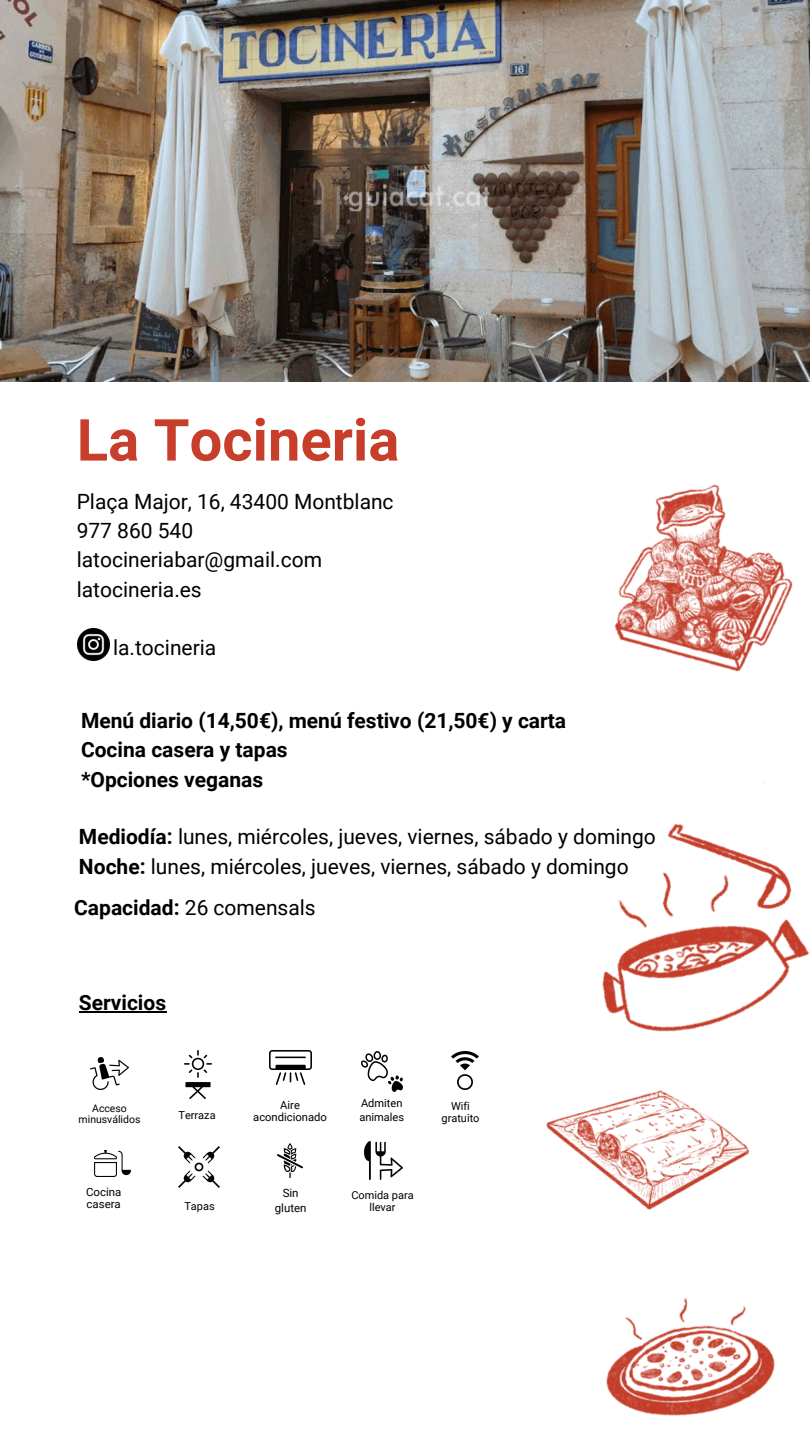
<style>
.page{position:relative;width:810px;height:1440px;background:#fff}
.page>*{position:absolute;margin:0;border:0;box-sizing:border-box;transform-origin:0 0}
.t1{font:700 58px "Roboto";color:#c73e2a}
.t2{font:21px/29.2px "Roboto";color:#000}
.t3{font:700 21px/29.2px "Roboto";color:#000}
.t4{font:11.5px "Roboto";color:#000}
.t5{font:11.4px "Roboto";color:#000}
.t6{font:11.2px "Roboto";color:#000}
.t7{font:11.1px "Roboto";color:#000}
.t8{font:11px "Roboto";color:#000}
.t9{font:10.5px "Roboto";color:#000}
.s1{font-weight:700}
</style>
<div class="page">
<img style="left:0;top:0;width:810px;height:382px">
<img style="left:606px;top:1298px;width:169px;height:118px">
<img style="left:602px;top:782px;width:208px;height:250px">
<img style="left:614px;top:484px;width:179px;height:188px">
<img style="left:546px;top:1090px;width:204px;height:120px">
<img style="left:77px;top:628px;width:32px;height:33px">
<hr style="left:79px;top:1012px;width:87px;height:1px;background:#000">
<img style="left:364px;top:1142px;width:38px;height:37px">
<img style="left:185px;top:1051px;width:27px;height:47px">
<img style="left:178px;top:1146px;width:42px;height:42px">
<img style="left:270px;top:1051px;width:42px;height:34px">
<img style="left:361px;top:1052px;width:41px;height:40px">
<img style="left:452px;top:1052px;width:27px;height:37px">
<img style="left:94px;top:1151px;width:36px;height:26px">
<img style="left:277px;top:1143px;width:26px;height:35px">
<img style="left:91px;top:1057px;width:37px;height:33px">
<h3 class="t1" style="left:77px;top:407px;width:324px">La Tocineria</h3>
<p class="t2" style="left:77px;top:487px;width:318px">Plaça Major, 16, 43400 Montblanc<br>977 860 540 latocineriabar@gmail.com latocineria.es</p>
<h1 class="t2" style="left:113px;top:633px;width:105px">la.tocineria</h1>
<h3 class="t3" style="left:81px;top:706px;width:487px">Menú diario (14,50€), menú festivo (21,50€) y carta<br>Cocina casera y tapas<br>*Opciones veganas</h3>
<p class="t2" style="left:79px;top:823px;width:578px"><span class="s1">Mediodía:</span> lunes, miércoles, jueves, viernes, sábado y domingo<br><span class="s1">Noche:</span> lunes, miércoles, jueves, viernes, sábado y domingo</p>
<h2 class="t2" style="left:74px;top:893px;width:243px"><span class="s1">Capacidad:</span> 26 comensals</h2>
<p class="t3" style="left:79px;top:988px;width:89px">Servicios</p>
<p class="t9" style="left:92px;top:1102px;width:36px">Acceso</p>
<p class="t9" style="left:79px;top:1113px;width:63px">minusválidos</p>
<p class="t5" style="left:86px;top:1185px;width:37px">Cocina</p>
<p class="t5" style="left:87px;top:1197px;width:36px">casera</p>
<h3 class="t8" style="left:178px;top:1108px;width:39px">Terraza</h3>
<h3 class="t8" style="left:184px;top:1199px;width:32px">Tapas</h3>
<p class="t6" style="left:280px;top:1098px;width:21px">Aire</p>
<p class="t6" style="left:253px;top:1110px;width:75px">acondicionado</p>
<p class="t7" style="left:361px;top:1097px;width:43px">Admiten</p>
<p class="t7" style="left:359px;top:1111px;width:46px">animales</p>
<p class="t4" style="left:283px;top:1187px;width:17px">Sin</p>
<p class="t4" style="left:275px;top:1201px;width:33px">gluten</p>
<h2 class="t8" style="left:351px;top:1189px;width:64px">Comida para</h2>
<p class="t8" style="left:369px;top:1201px;width:28px">llevar</p>
<p class="t8" style="left:451px;top:1099px;width:20px">Wifi</p>
<p class="t8" style="left:442px;top:1111px;width:40px">gratuito</p>
</div>
